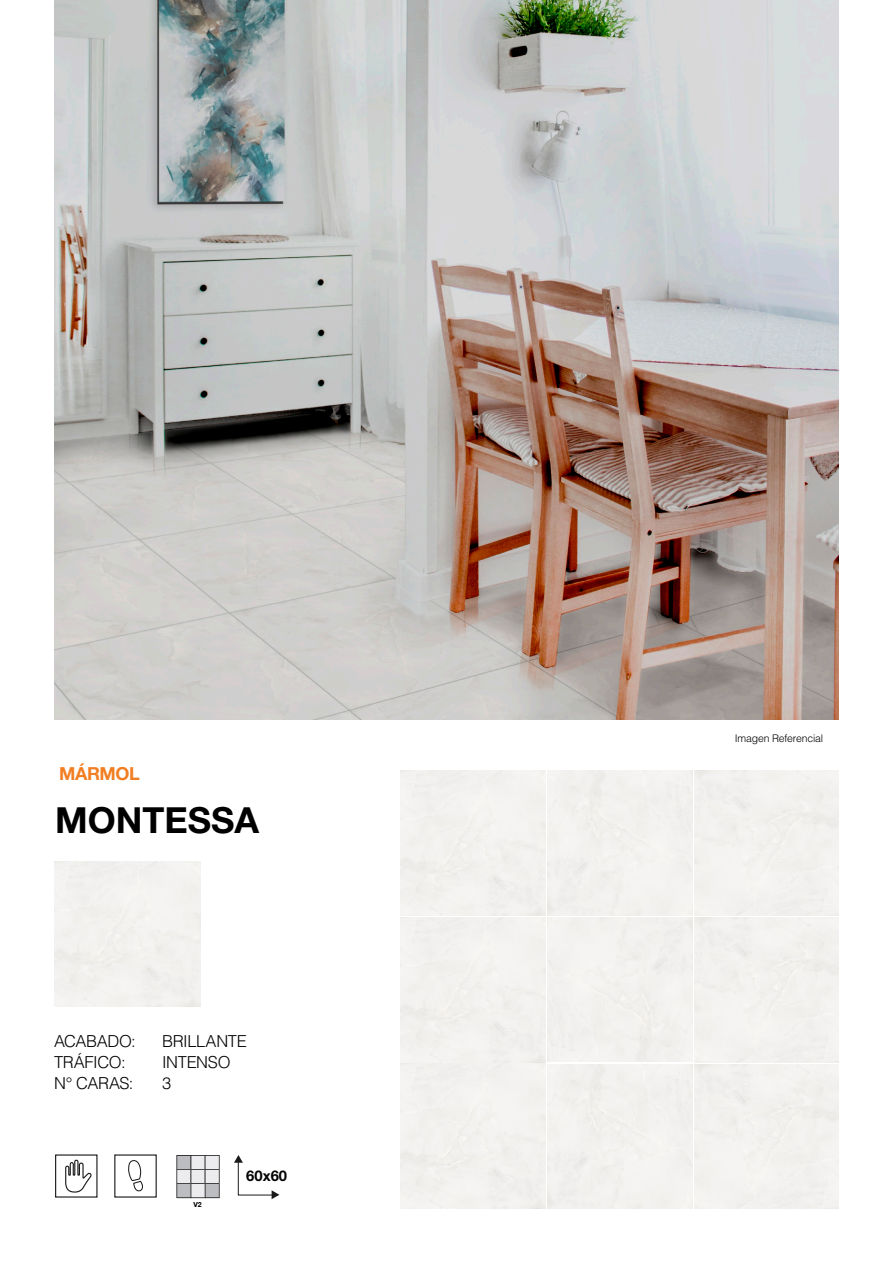
<style>
.page{position:relative;width:893px;height:1263px;background:#fff}
.page>*{position:absolute;margin:0;border:0;box-sizing:border-box;transform-origin:0 0}
.t1{font:700 36px "Helvetica Neue LT Std";color:#000}
.t2{font:700 18px "Helvetica Neue LT Std";letter-spacing:-.02em;color:#f17e22}
.t3{font:300 16.5px "Helvetica LT Std";letter-spacing:-.02em;color:#000}
.t4{font:700 14.85px "Helvetica Neue LT Std";color:#040503}
.t5{font:300 10.5px "Helvetica LT Std";letter-spacing:-.015em;color:#000}
.t6{font:700 7.05px "Helvetica Neue LT Std";color:#000}
</style>
<div class="page">
<img style="left:54px;top:0;width:785px;height:720px">
<svg style="left:55px;top:1154px;width:102px;height:44px"></svg>
<svg style="left:176px;top:1155px;width:44px;height:43px"></svg>
<svg style="left:234px;top:1155px;width:45px;height:44px"></svg>
<p class="t2" style="left:59px;top:762px;width:82px">MÁRMOL</p>
<p class="t1" style="left:55px;top:798px;width:206px">MONTESSA</p>
<p class="t3" style="left:54px;top:1030px;width:83px">ACABADO:</p>
<p class="t3" style="left:162px;top:1030px;width:86px">BRILLANTE</p>
<p class="t3" style="left:54px;top:1051px;width:73px">TRÁFICO:</p>
<p class="t3" style="left:162px;top:1051px;width:70px">INTENSO</p>
<p class="t3" style="left:54px;top:1072px;width:81px">N° CARAS:</p>
<p class="t3" style="left:162px;top:1072px;width:11px">3</p>
<p class="t6" style="left:194px;top:1200px;width:10px">V2</p>
<p class="t4" style="left:246px;top:1167px;width:42px">60x60</p>
<p class="t5" style="left:735px;top:732px;width:90px">Imagen Referencial</p>
</div>
